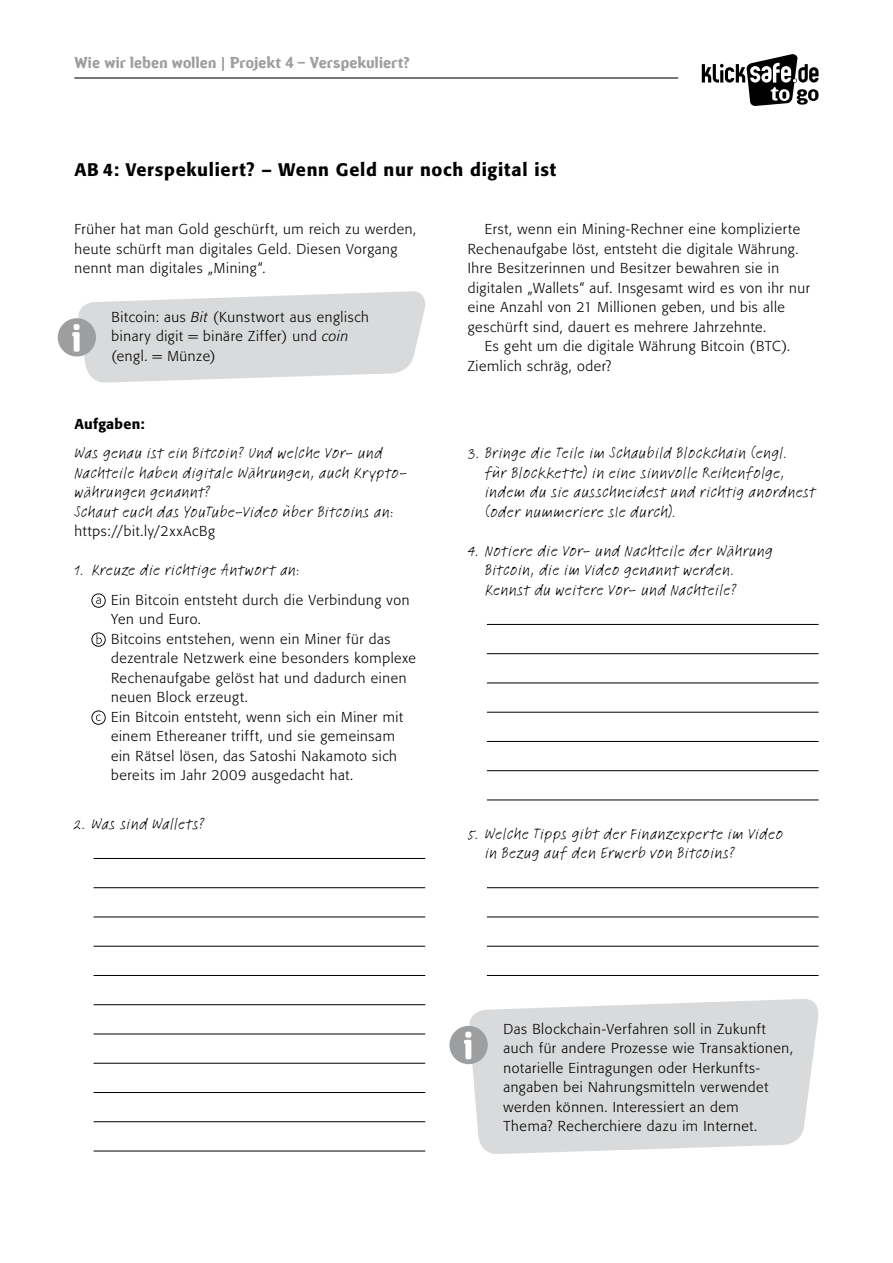
<style>
.page{position:relative;width:893px;height:1263px;background:#fff}
.page>*{position:absolute;margin:0;border:0;box-sizing:border-box;transform-origin:0 0}
.t1{font:500 18px "Formata BQ";letter-spacing:.04em;color:#000}
.t2{font:16.5px/19.5px "Linotype Feltpen";letter-spacing:.025em;color:#000}
.t3{font:15px "Amoebia Drop";letter-spacing:.025em;color:#9c9e9f}
.t4{font:300 14.25px/19.5px "Formata BQ";letter-spacing:.045em;color:#000}
.t5{font:500 14.25px "Formata BQ";letter-spacing:.02em;color:#000}
.s1{font-style:italic}
</style>
<div class="page">
<svg style="left:702px;top:54px;width:117px;height:52px"></svg>
<hr style="left:74px;top:77px;width:604px;height:2px;background:#000">
<svg style="left:91px;top:593px;width:15px;height:15px"></svg>
<svg style="left:91px;top:632px;width:15px;height:15px"></svg>
<svg style="left:91px;top:710px;width:15px;height:15px"></svg>
<svg style="left:468px;top:999px;width:351px;height:155px;background:#dddedf"></svg>
<svg style="left:449px;top:1026px;width:39px;height:38px"></svg>
<svg style="left:58px;top:291px;width:367px;height:92px"></svg>
<hr style="left:94px;top:858px;width:331px;height:1px;background:#000">
<hr style="left:94px;top:975px;width:331px;height:1px;background:#000">
<hr style="left:94px;top:887px;width:331px;height:1px;background:#000">
<hr style="left:94px;top:1004px;width:331px;height:1px;background:#000">
<hr style="left:94px;top:916px;width:331px;height:1px;background:#000">
<hr style="left:94px;top:1033px;width:331px;height:1px;background:#000">
<hr style="left:94px;top:946px;width:331px;height:1px;background:#000">
<hr style="left:94px;top:1063px;width:331px;height:1px;background:#000">
<hr style="left:94px;top:1121px;width:331px;height:1px;background:#000">
<hr style="left:94px;top:1092px;width:331px;height:1px;background:#000">
<hr style="left:94px;top:1151px;width:331px;height:1px;background:#000">
<hr style="left:487px;top:682px;width:332px;height:1px;background:#000">
<hr style="left:487px;top:770px;width:332px;height:1px;background:#000">
<hr style="left:487px;top:624px;width:332px;height:1px;background:#000">
<hr style="left:487px;top:887px;width:332px;height:1px;background:#000">
<hr style="left:487px;top:712px;width:332px;height:1px;background:#000">
<hr style="left:487px;top:799px;width:332px;height:1px;background:#000">
<hr style="left:487px;top:653px;width:332px;height:1px;background:#000">
<hr style="left:487px;top:916px;width:332px;height:1px;background:#000">
<hr style="left:487px;top:741px;width:332px;height:1px;background:#000">
<hr style="left:487px;top:946px;width:332px;height:1px;background:#000">
<hr style="left:487px;top:975px;width:332px;height:1px;background:#000">
<p class="t3" style="left:74px;top:55px;width:337px">Wie wir leben wollen | Projekt 4 – Verspekuliert?</p>
<p class="t1" style="left:74px;top:158px;width:483px">AB 4: Verspekuliert? – Wenn Geld nur noch digital ist</p>
<p class="t4" style="left:74px;top:219px;width:343px">Früher hat man Gold geschürft, um reich zu werden, heute schürft man digitales Geld. Diesen Vorgang nennt man digitales „Mining“.</p>
<p class="t4" style="left:112px;top:307px;width:259px">Bitcoin: aus <span class="s1">Bit</span> (Kunstwort aus englisch binary digit = binäre Ziffer) und <span class="s1">coin </span>(engl. = Münze)</p>
<p class="t5" style="left:74px;top:415px;width:72px">Aufgaben:</p>
<p class="t2" style="left:74px;top:443px;width:333px">Was genau ist ein Bitcoin? Und welche Vor- und Nachteile haben digitale Währungen, auch Krypto&shy;währungen genannt?<br>Schaut euch das YouTube-Video über Bitcoins an:</p>
<p class="t4" style="left:74px;top:522px;width:142px">https://bit.ly/2xxAcBg</p>
<p class="t2" style="left:74px;top:560px;width:227px">1. Kreuze die richtige Antwort an:</p>
<p class="t4" style="left:111px;top:590px;width:306px">Ein Bitcoin entsteht durch die Verbindung von Yen und Euro.<br>Bitcoins entstehen, wenn ein Miner für das dezentrale Netzwerk eine besonders komplexe Rechenaufgabe gelöst hat und dadurch einen neuen Block erzeugt.<br>Ein Bitcoin entsteht, wenn sich ein Miner mit einem Ethereaner trifft, und sie gemeinsam ein Rätsel lösen, das Satoshi Nakamoto sich bereits im Jahr 2009 ausgedacht hat.</p>
<p class="t2" style="left:74px;top:813px;width:132px">2. Was sind Wallets?</p>
<p class="t4" style="left:468px;top:219px;width:344px;text-indent:17px">Erst, wenn ein Mining-Rechner eine komplizierte Rechenaufgabe löst, entsteht die digitale Währung.<br>Ihre Besitzerinnen und Besitzer bewahren sie in digitalen „Wallets“ auf. Insgesamt wird es von ihr nur eine Anzahl von 21 Millionen geben, und bis alle geschürft sind, dauert es mehrere Jahrzehnte.</p>
<p class="t4" style="left:468px;top:336px;width:324px;text-indent:17px">Es geht um die digitale Währung Bitcoin (BTC).<br>Ziemlich schräg, oder?</p>
<p class="t2" style="left:485px;top:443px;width:332px;text-indent:-17px">3. Bringe die Teile im Schaubild Blockchain (engl.<br>für Blockkette) in eine sinnvolle Reihenfolge, indem du sie ausschneidest und richtig anordnest (oder nummeriere sIe durch).</p>
<p class="t2" style="left:485px;top:540px;width:289px;text-indent:-17px">4. Notiere die Vor- und Nachteile der Währung<br>Bitcoin, die im Video genannt werden.<br>Kennst du weitere Vor- und Nachteile?</p>
<p class="t2" style="left:485px;top:823px;width:300px;text-indent:-17px">5. Welche Tipps gibt der Finanzexperte im Video in Bezug auf den Erwerb von Bitcoins?</p>
<p class="t4" style="left:503px;top:1019px;width:291px">Das Blockchain-Verfahren soll in Zukunft auch für andere Prozesse wie Transaktionen, notarielle Eintragungen oder Herkunfts&shy;angaben bei Nahrungsmitteln verwendet werden können. Interessiert an dem<br>Thema? Recherchiere dazu im Internet.</p>
</div>
